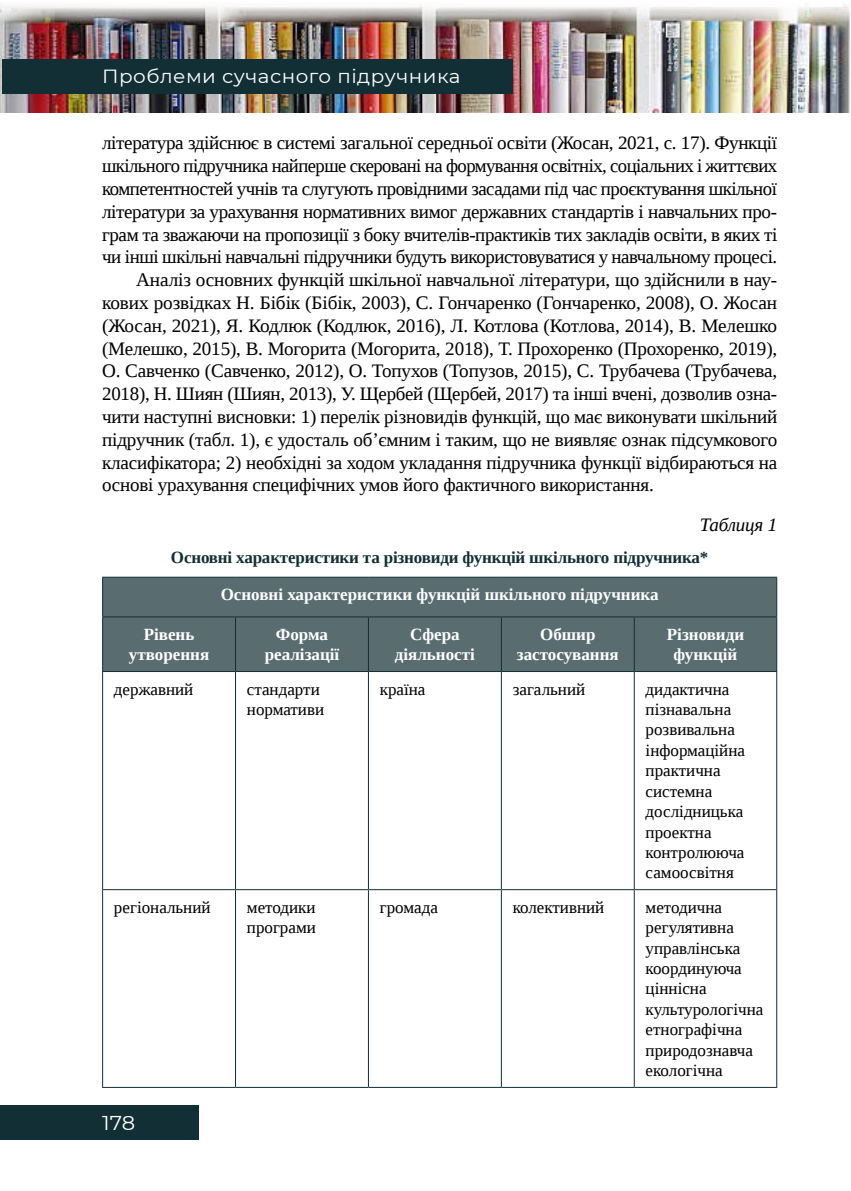
<style>
.page{position:relative;width:851px;height:1191px;background:#fff}
.page>*{position:absolute;margin:0;border:0;box-sizing:border-box;transform-origin:0 0}
.t1{font:20px "Montserrat";color:#fff;scale:1.05 1}
.t2{font:19px "Liberation Serif";letter-spacing:-.02em;color:#000}
.t3{font:19px "Montserrat";letter-spacing:.025em;color:#fff;scale:1.05 1}
.t4{font:italic 19px "Liberation Serif";letter-spacing:-.01em;color:#000}
.t5{font:17px/20.4px "Liberation Serif";color:#000}
.t6{font:700 17px/20.4px "Liberation Serif";color:#fff;text-align:center}
.t7{font:700 17px "Liberation Serif";letter-spacing:-.01em;color:#122f35}
</style>
<div class="page">
<img style="left:0;top:4px;width:850px;height:109px">
<div style="left:2px;top:60px;width:510px;height:34px;background:#122f35"></div>
<div style="left:0;top:1106px;width:198px;height:34px;background:#122f35"></div>
<div style="left:103px;top:577px;width:673px;height:94px;background:#596d71"></div>
<hr style="left:776px;top:577px;width:1px;height:39px;background:#122f35">
<hr style="left:102px;top:616px;width:133px;height:1px;background:#122f35">
<hr style="left:235px;top:616px;width:133px;height:1px;background:#122f35">
<hr style="left:235px;top:617px;width:1px;height:54px;background:#122f35">
<hr style="left:368px;top:616px;width:133px;height:1px;background:#122f35">
<hr style="left:368px;top:617px;width:1px;height:54px;background:#122f35">
<hr style="left:501px;top:616px;width:133px;height:1px;background:#122f35">
<hr style="left:501px;top:617px;width:1px;height:54px;background:#122f35">
<hr style="left:634px;top:616px;width:143px;height:1px;background:#122f35">
<hr style="left:633px;top:617px;width:1px;height:54px;background:#122f35">
<hr style="left:235px;top:672px;width:1px;height:217px;background:#122f35">
<hr style="left:368px;top:672px;width:1px;height:217px;background:#122f35">
<hr style="left:501px;top:672px;width:1px;height:217px;background:#122f35">
<hr style="left:633px;top:672px;width:1px;height:217px;background:#122f35">
<hr style="left:102px;top:889px;width:133px;height:1px;background:#122f35">
<hr style="left:235px;top:889px;width:133px;height:1px;background:#122f35">
<hr style="left:235px;top:890px;width:1px;height:197px;background:#122f35">
<hr style="left:368px;top:889px;width:133px;height:1px;background:#122f35">
<hr style="left:368px;top:890px;width:1px;height:197px;background:#122f35">
<hr style="left:501px;top:889px;width:133px;height:1px;background:#122f35">
<hr style="left:501px;top:890px;width:1px;height:197px;background:#122f35">
<hr style="left:634px;top:889px;width:143px;height:1px;background:#122f35">
<hr style="left:633px;top:890px;width:1px;height:197px;background:#122f35">
<hr style="left:102px;top:1087px;width:133px;height:1px;background:#122f35">
<hr style="left:235px;top:1087px;width:133px;height:1px;background:#122f35">
<hr style="left:368px;top:1087px;width:133px;height:1px;background:#122f35">
<hr style="left:501px;top:1087px;width:133px;height:1px;background:#122f35">
<hr style="left:634px;top:1087px;width:143px;height:1px;background:#122f35">
<hr style="left:102px;top:672px;width:1px;height:217px;background:#122f35">
<hr style="left:776px;top:672px;width:1px;height:217px;background:#122f35">
<hr style="left:102px;top:890px;width:1px;height:197px;background:#122f35">
<hr style="left:776px;top:890px;width:1px;height:197px;background:#122f35">
<hr style="left:102px;top:576px;width:133px;height:1px;background:#122f35">
<hr style="left:102px;top:577px;width:1px;height:39px;background:#122f35">
<hr style="left:235px;top:576px;width:133px;height:1px;background:#122f35">
<hr style="left:368px;top:576px;width:133px;height:1px;background:#122f35">
<hr style="left:501px;top:576px;width:133px;height:1px;background:#122f35">
<hr style="left:634px;top:576px;width:143px;height:1px;background:#122f35">
<hr style="left:102px;top:617px;width:1px;height:54px;background:#122f35">
<hr style="left:776px;top:617px;width:1px;height:54px;background:#122f35">
<hr style="left:102px;top:671px;width:133px;height:1px;background:#122f35">
<hr style="left:235px;top:671px;width:133px;height:1px;background:#122f35">
<hr style="left:368px;top:671px;width:133px;height:1px;background:#122f35">
<hr style="left:501px;top:671px;width:133px;height:1px;background:#122f35">
<hr style="left:634px;top:671px;width:143px;height:1px;background:#122f35">
<p class="t3" style="left:102px;top:63px;width:343px">Проблеми сучасного підручника</p>
<p class="t2" style="left:102px;top:131px;width:676px">література здійснює в системі загальної середньої освіти (Жосан, 2021, с. 17). Функції</p>
<p class="t2" style="left:102px;top:153px;width:676px">шкільного підручника найперше скеровані на формування освітніх, соціальних і життєвих</p>
<p class="t2" style="left:102px;top:176px;width:676px">компетентностей учнів та слугують провідними засадами під час проєктування шкільної</p>
<p class="t2" style="left:102px;top:199px;width:676px">літератури за урахування нормативних вимог державних стандартів і навчальних про-</p>
<p class="t2" style="left:102px;top:222px;width:676px">грам та зважаючи на пропозиції з боку вчителів-практиків тих закладів освіти, в яких ті</p>
<p class="t2" style="left:102px;top:245px;width:676px">чи інші шкільні навчальні підручники будуть використовуватися у навчальному процесі.</p>
<p class="t2" style="left:136px;top:267px;width:642px">Аналіз основних функцій шкільної навчальної літератури, що здійснили в нау-</p>
<p class="t2" style="left:102px;top:290px;width:676px">кових розвідках Н. Бібік (Бібік, 2003), С. Гончаренко (Гончаренко, 2008), О. Жосан</p>
<p class="t2" style="left:102px;top:313px;width:676px">(Жосан, 2021), Я. Кодлюк (Кодлюк, 2016), Л. Котлова (Котлова, 2014), В. Мелешко</p>
<p class="t2" style="left:102px;top:336px;width:676px">(Мелешко, 2015), В. Могорита (Могорита, 2018), Т. Прохоренко (Прохоренко, 2019),</p>
<p class="t2" style="left:102px;top:359px;width:676px">О. Савченко (Савченко, 2012), О. Топухов (Топузов, 2015), С. Трубачева (Трубачева,</p>
<p class="t2" style="left:102px;top:381px;width:676px">2018), Н. Шиян (Шиян, 2013), У. Щербей (Щербей, 2017) та інші вчені, дозволив озна-</p>
<p class="t2" style="left:102px;top:404px;width:676px">чити наступні висновки: 1) перелік різновидів функцій, що має виконувати шкільний</p>
<p class="t2" style="left:102px;top:427px;width:676px">підручник (табл. 1), є удосталь об’ємним і таким, що не виявляє ознак підсумкового</p>
<p class="t2" style="left:102px;top:450px;width:676px">класифікатора; 2) необхідні за ходом укладання підручника функції відбираються на</p>
<p class="t2" style="left:102px;top:473px;width:553px">основі урахування специфічних умов його фактичного використання.</p>
<p class="t4" style="left:699px;top:512px;width:79px">Таблиця 1</p>
<p class="t7" style="left:171px;top:546px;width:538px">Основні характеристики та різновиди функцій шкільного підручника*</p>
<p class="t6" style="left:221px;top:584px;width:439px">Основні характеристики функцій шкільного підручника</p>
<p class="t6" style="left:129px;top:623px;width:82px">Рівень утворення</p>
<p class="t6" style="left:265px;top:623px;width:76px">Форма реалізації</p>
<p class="t6" style="left:395px;top:623px;width:81px">Сфера діяльності</p>
<p class="t6" style="left:517px;top:623px;width:103px">Обшир застосування</p>
<p class="t6" style="left:666px;top:623px;width:79px">Різновиди функцій</p>
<p class="t5" style="left:114px;top:678px;width:81px">державний</p>
<p class="t5" style="left:247px;top:678px;width:79px">стандарти нормативи</p>
<p class="t5" style="left:380px;top:678px;width:47px">країна</p>
<p class="t5" style="left:512px;top:678px;width:74px">загальний</p>
<p class="t5" style="left:645px;top:678px;width:101px">дидактична пізнавальна розвивальна інформаційна практична системна дослідницька проектна контролююча самоосвітня</p>
<p class="t5" style="left:114px;top:896px;width:98px">регіональний</p>
<p class="t5" style="left:247px;top:896px;width:70px">методики програми</p>
<p class="t5" style="left:380px;top:896px;width:60px">громада</p>
<p class="t5" style="left:512px;top:896px;width:93px">колективний</p>
<p class="t5" style="left:645px;top:896px;width:119px">методична регулятивна управлінська координуюча ціннісна культурологічна етнографічна природознавча екологічна</p>
<p class="t1" style="left:102px;top:1109px;width:33px">178</p>
</div>
